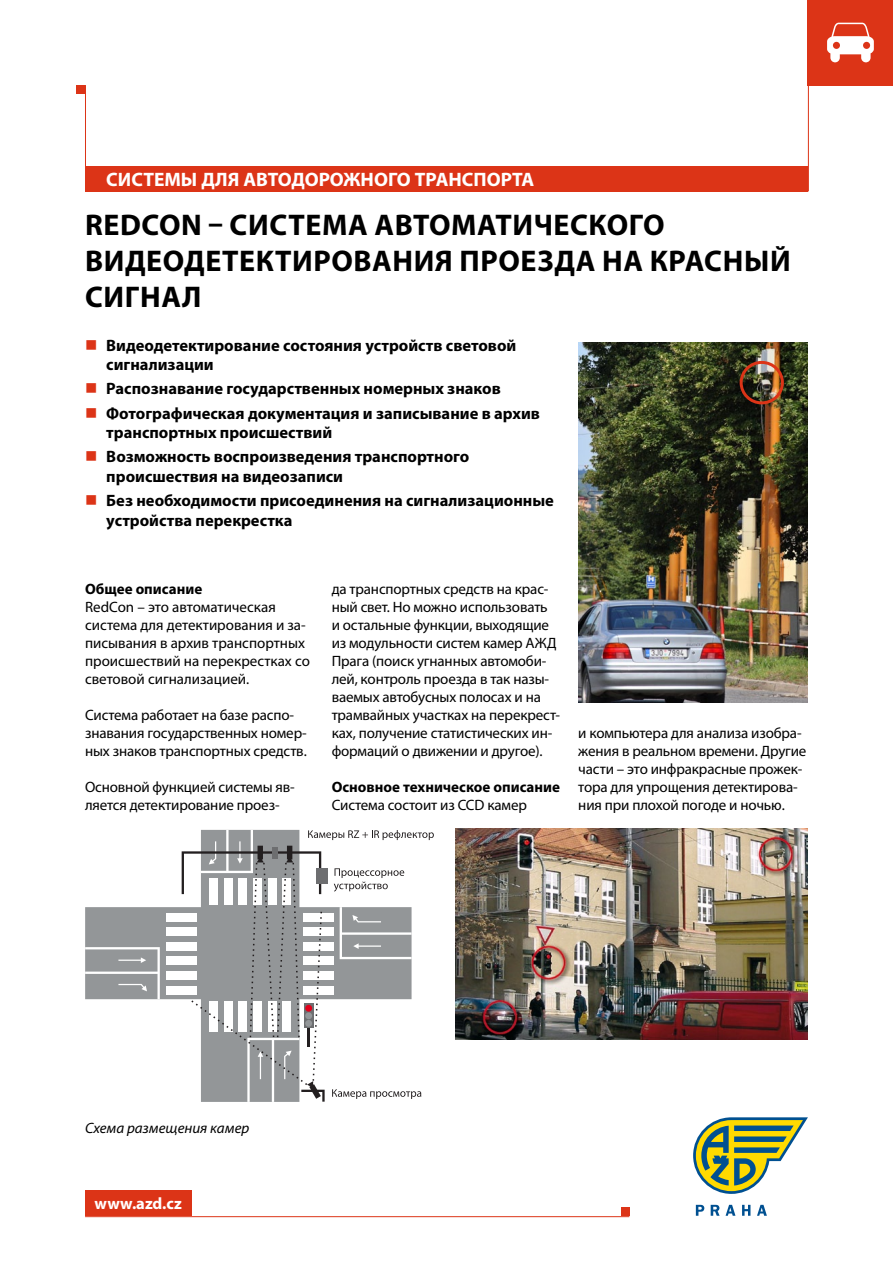
<style>
.page{position:relative;width:893px;height:1263px;background:#fff}
.page>*{position:absolute;margin:0;border:0;box-sizing:border-box;transform-origin:0 0}
.t1{font:700 30px/36px "Myriad Pro";letter-spacing:.02em;color:#000}
.t2{font:700 19.5px "Myriad Pro";color:#fff}
.t3{font:700 16.5px/19.8px "Myriad Pro";color:#000}
.t4{font:700 16.5px "Myriad Pro";color:#fff}
.t5{font:15px/18px "Myriad Pro";letter-spacing:-.01em;color:#000}
.t6{font:700 15px "Myriad Pro";color:#000}
.t7{font:italic 15px "Myriad Pro";color:#000}
.s1{color:#dc3417}
</style>
<div class="page">
<div style="left:808px;top:0;width:85px;height:85px;background:#dc3417"></div>
<svg style="left:827px;top:23px;width:47px;height:39px"></svg>
<div style="left:85px;top:166px;width:723px;height:25px;background:#dc3417"></div>
<hr style="left:85px;top:85px;width:1px;height:106px;background:#dc3417">
<div style="left:77px;top:85px;width:8px;height:9px;background:#dc3417"></div>
<hr style="left:808px;top:85px;width:1px;height:106px;background:#dc3417">
<div style="left:85px;top:1191px;width:106px;height:25px;background:#dc3417"></div>
<hr style="left:85px;top:1216px;width:544px;height:1px;background:#dc3417">
<div style="left:621px;top:1208px;width:8px;height:8px;background:#dc3417"></div>
<svg style="left:693px;top:1117px;width:115px;height:77px"></svg>
<svg style="left:696px;top:1205px;width:8px;height:11px"></svg>
<svg style="left:711px;top:1205px;width:9px;height:11px"></svg>
<svg style="left:726px;top:1205px;width:9px;height:11px"></svg>
<svg style="left:742px;top:1205px;width:8px;height:11px"></svg>
<svg style="left:757px;top:1205px;width:10px;height:11px"></svg>
<img style="left:455px;top:828px;width:353px;height:211px">
<img style="left:578px;top:342px;width:230px;height:360px">
<div style="left:740px;top:361px;width:44px;height:43px;border:3px solid #dc3417;border-radius:50%"></div>
<svg style="left:85px;top:851px;width:97px;height:149px"></svg>
<div style="left:167px;top:913px;width:30px;height:8px;background:#fff"></div>
<div style="left:167px;top:928px;width:30px;height:8px;background:#fff"></div>
<div style="left:167px;top:942px;width:30px;height:8px;background:#fff"></div>
<div style="left:167px;top:957px;width:30px;height:8px;background:#fff"></div>
<div style="left:167px;top:971px;width:30px;height:8px;background:#fff"></div>
<div style="left:167px;top:986px;width:30px;height:8px;background:#fff"></div>
<svg style="left:85px;top:947px;width:75px;height:52px;background:#a2a4a6"></svg>
<svg style="left:182px;top:830px;width:252px;height:272px"></svg>
<h2 class="t2" style="left:106px;top:167px;width:429px">СИСТЕМЫ ДЛЯ АВТОДОРОЖНОГО ТРАНСПОРТА</h2>
<h1 class="t1" style="left:85px;top:206px;width:707px">REDCON СИСТЕМА АВТОМАТИЧЕСКОГО<br>ВИДЕОДЕТЕКТИРОВАНИЯ ПРОЕЗДА НА КРАСНЫЙ<br>СИГНАЛ</h1>
<p class="t3" style="left:106px;top:335px;width:412px;text-indent:-21px"><span class="s1">■</span> Видеодетектирование состояния устройств световой сигнализации</p>
<p class="t3" style="left:85px;top:378px;width:417px"><span class="s1">■</span> Распознавание государственных номерных знаков</p>
<p class="t3" style="left:106px;top:402px;width:435px;text-indent:-21px"><span class="s1">■</span> Фотографическая документация и записывание в архив транспортных происшествий</p>
<p class="t3" style="left:106px;top:446px;width:365px;text-indent:-21px"><span class="s1">■</span> Возможность воспроизведения транспортного происшествия на видеозаписи</p>
<p class="t3" style="left:106px;top:490px;width:449px;text-indent:-21px"><span class="s1">■</span> Без необходимости присоединения на сигнализационные устройства перекрестка</p>
<p class="t6" style="left:85px;top:579px;width:119px">Общее описание</p>
<p class="t5" style="left:85px;top:598px;width:226px">RedCon – это автоматическая система для детектирования и за&shy;писывания в архив транспортных происшествий на перекрестках со световой сигнализацией.</p>
<p class="t5" style="left:85px;top:706px;width:223px">Система работает на базе распо&shy;знавания государственных номер&shy;ных знаков транспортных средств.</p>
<p class="t5" style="left:85px;top:778px;width:211px">Основной функцией системы яв&shy;ляется детектирование проез-</p>
<p class="t5" style="left:332px;top:580px;width:230px">да транспортных средств на крас&shy;ный свет. Но можно использовать<br>и остальные функции, выходящие из модульности систем камер АЖД<br>Прага (поиск угнанных автомоби&shy;лей, контроль проезда в так назы&shy;ваемых автобусных полосах и на трамвайных участках на перекрест&shy;ках, получение статистических ин&shy;формаций о движении и другое).</p>
<p class="t6" style="left:332px;top:777px;width:230px">Основное техническое описание</p>
<p class="t5" style="left:332px;top:796px;width:197px">Система состоит из CCD камер</p>
<p class="t5" style="left:578px;top:724px;width:230px">и компьютера для анализа изобра&shy;жения в реальном времени. Другие части – это инфракрасные прожек&shy;тора для упрощения детектирова&shy;ния при плохой погоде и ночью.</p>
<p class="t7" style="left:85px;top:1118px;width:166px">Схема размещения камер</p>
<p class="t4" style="left:95px;top:1193px;width:89px">www.azd.cz</p>
</div>
